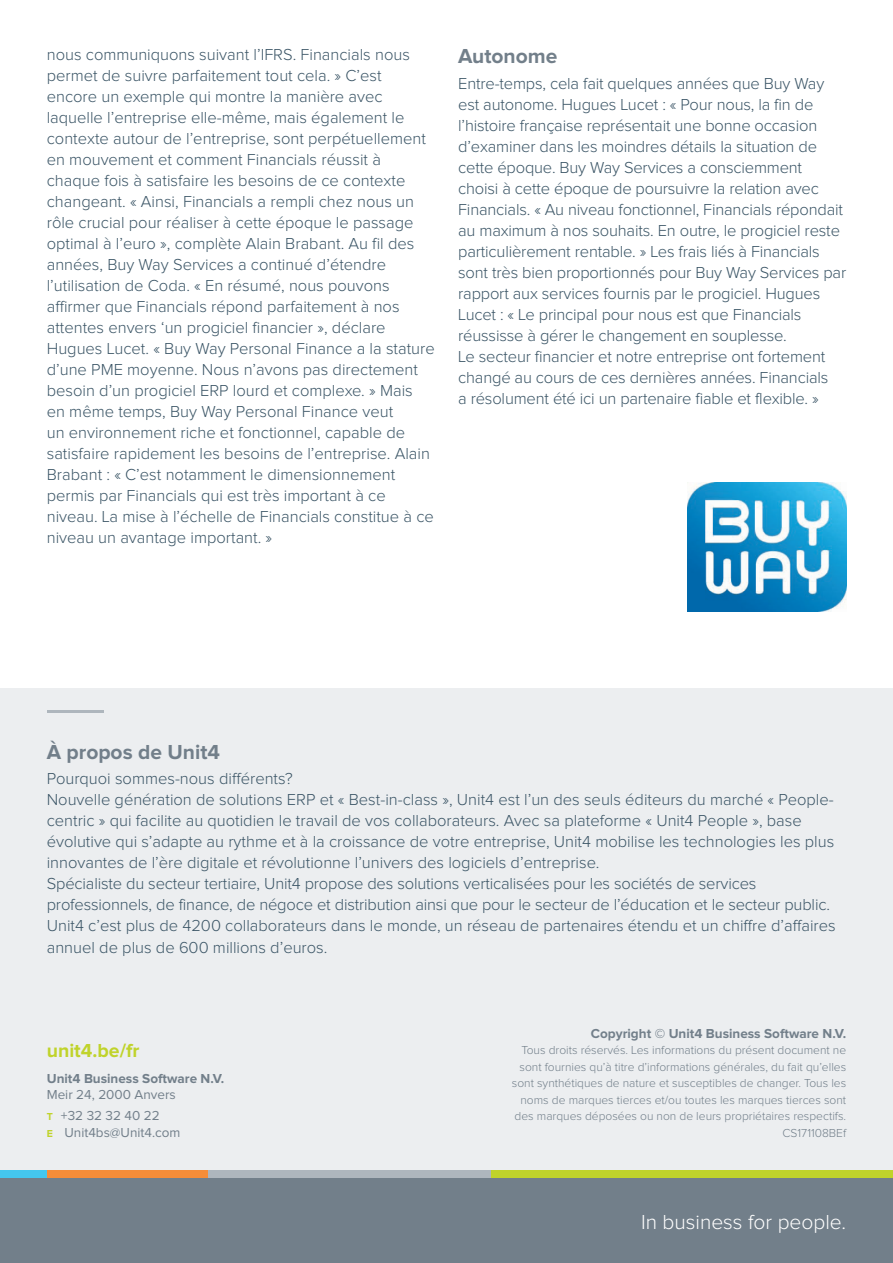
<style>
.page{position:relative;width:893px;height:1263px;background:#fff}
.page>*{position:absolute;margin:0;border:0;box-sizing:border-box;transform-origin:0 0}
.t1{font:700 21px "Proxima Nova";color:#727f8a}
.t2{font:300 21px "Proxima Nova";color:#fff}
.t3{font:700 19.5px "Proxima Nova";color:#c0d32b}
.t4{font:300 16.5px/21px "Proxima Nova";color:#3b5566}
.t5{font:700 13.5px "Proxima Nova";color:#727f8a}
.t6{font:13.5px/20.7px "Proxima Nova";color:#727f8a}
.t7{font:300 12px/16.5px "Proxima Nova";color:#727f8a;text-align:right}
.s1{font-weight:700;font-size:10.5px;color:#c0d32b}
</style>
<div class="page">
<div style="left:0;top:689px;width:893px;height:489px;background:#eceef0"></div>
<div style="left:0;top:1178px;width:893px;height:85px;background:#727f8a"></div>
<div style="left:0;top:1171px;width:47px;height:7px;background:#44c7ee"></div>
<div style="left:47px;top:1171px;width:162px;height:7px;background:#f68d38"></div>
<div style="left:209px;top:1171px;width:283px;height:7px;background:#aeb6bd"></div>
<div style="left:492px;top:1171px;width:401px;height:7px;background:#c0d32b"></div>
<hr style="left:47px;top:710px;width:57px;height:3px;background:#aeb6bd">
<img style="left:687px;top:483px;width:159px;height:129px">
<p class="t4" style="left:47px;top:45px;width:389px">nous communiquons suivant l’IFRS. Financials nous permet de suivre parfaitement tout cela. » C’est encore un exemple qui montre la manière avec laquelle l’entreprise elle-même, mais également le contexte autour de l’entreprise, sont perpétuellement en mouvement et comment Financials réussit à chaque fois à satisfaire les besoins de ce contexte changeant. « Ainsi, Financials a rempli chez nous un rôle crucial pour réaliser à cette époque le passage optimal à l’euro », complète Alain Brabant. Au fil des années, Buy Way Services a continué d’étendre l’utilisation de Coda. « En résumé, nous pouvons affirmer que Financials répond parfaitement à nos attentes envers ‘un progiciel financier », déclare Hugues Lucet. « Buy Way Personal Finance a la stature d’une PME moyenne. Nous n’avons pas directement besoin d’un progiciel ERP lourd et complexe. » Mais en même temps, Buy Way Personal Finance veut<br>un environnement riche et fonctionnel, capable de satisfaire rapidement les besoins de l’entreprise. Alain Brabant : « C’est notamment le dimensionnement permis par Financials qui est très important à ce niveau. La mise à l’échelle de Financials constitue à ce niveau un avantage important. »</p>
<p class="t1" style="left:458px;top:47px;width:101px">Autonome</p>
<p class="t4" style="left:458px;top:73px;width:390px">Entre-temps, cela fait quelques années que Buy Way est autonome. Hugues Lucet : « Pour nous, la fin de l’histoire française représentait une bonne occasion d’examiner dans les moindres détails la situation de cette époque. Buy Way Services a consciemment choisi à cette époque de poursuivre la relation avec Financials. « Au niveau fonctionnel, Financials répondait au maximum à nos souhaits. En outre, le progiciel reste particulièrement rentable. » Les frais liés à Financials sont très bien proportionnés pour Buy Way Services par rapport aux services fournis par le progiciel. Hugues Lucet : « Le principal pour nous est que Financials réussisse à gérer le changement en souplesse.<br>Le secteur financier et notre entreprise ont fortement changé au cours de ces dernières années. Financials<br>a résolument été ici un partenaire fiable et flexible. »</p>
<p class="t1" style="left:47px;top:742px;width:175px">À propos de Unit4</p>
<p class="t4" style="left:47px;top:769px;width:790px">Pourquoi sommes-nous différents?<br>Nouvelle génération de solutions ERP et « Best-in-class », Unit4 est l’un des seuls éditeurs du marché « People&shy;centric » qui facilite au quotidien le travail de vos collaborateurs. Avec sa plateforme « Unit4 People », base évolutive qui s’adapte au rythme et à la croissance de votre entreprise, Unit4 mobilise les technologies les plus innovantes de l’ère digitale et révolutionne l’univers des logiciels d’entreprise.<br>Spécialiste du secteur tertiaire, Unit4 propose des solutions verticalisées pour les sociétés de services professionnels, de finance, de négoce et distribution ainsi que pour le secteur de l’éducation et le secteur public.<br>Unit4 c’est plus de 4200 collaborateurs dans le monde, un réseau de partenaires étendu et un chiffre d’affaires annuel de plus de 600 millions d’euros.</p>
<p class="t3" style="left:47px;top:1042px;width:94px">unit4.be/fr</p>
<p class="t5" style="left:47px;top:1072px;width:179px">Unit4 Business Software N.V.</p>
<p class="t6" style="left:47px;top:1085px;width:131px">Meir 24, 2000 Anvers<br><span class="s1">T</span> +32 32 32 40 22</p>
<p class="t6" style="left:47px;top:1122px;width:135px"><span class="s1">E</span> Unit4bs@Unit4.com</p>
<p class="t5" style="left:591px;top:1027px;width:257px">Copyright © Unit4 Business Software N.V.</p>
<p class="t7" style="left:512px;top:1042px;width:336px">Tous droits réservés. Les informations du présent document ne sont fournies qu’à titre d’informations générales, du fait qu’elles sont synthétiques de nature et susceptibles de changer. Tous les noms de marques tierces et/ou toutes les marques tierces sont des marques déposées ou non de leurs propriétaires respectifs.<br>CS171108BEf</p>
<p class="t2" style="left:641px;top:1212px;width:207px">In business for people.</p>
</div>
